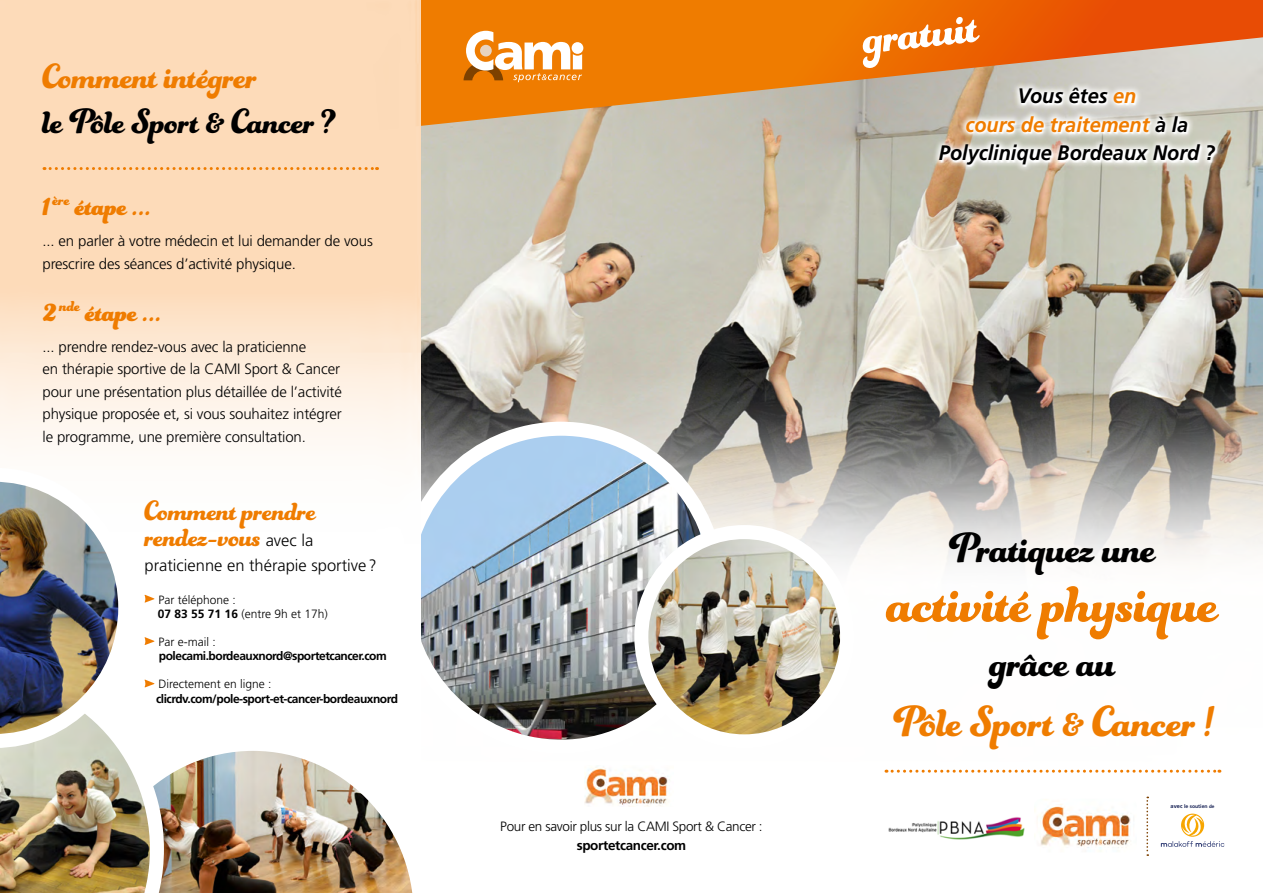
<style>
.page{position:relative;width:1263px;height:893px;background:#fff}
.page>*{position:absolute;margin:0;border:0;box-sizing:border-box;transform-origin:0 0}
.t1{font:61.5px "Funkydori";color:#ef7c00}
.t2{font:52.5px "Funkydori";color:#fff}
.t3{font:46.5px "Funkydori";color:#ef7c00}
.t4{font:45px "Funkydori";color:#000}
.t5{font:37.5px/45px "Funkydori";color:#000}
.t6{font:30px/25.5px "Funkydori";color:#ef7c00}
.t7{font:700 30px "Funkydori";letter-spacing:-.01em;color:#ef7c00}
.t8{font:italic 700 21px/28.5px "Frutiger";color:#000;text-align:center;scale:.95 1}
.t9{font:300 16.5px "Frutiger";color:#000}
.t10{font:300 15px/22.5px "Frutiger";letter-spacing:-.01em;color:#000}
.t11{font:300 13.5px "Frutiger";letter-spacing:-.025em;color:#000}
.t12{font:700 13.5px "Frutiger";letter-spacing:-.025em;color:#000}
.t13{font:700 12px "Frutiger";letter-spacing:-.04em;color:#000}
.t14{font:300 12px/14.4px "Frutiger";color:#000}
.t15{font:700 5.1px "Frutiger";color:#121d51}
.s1{color:#ef7c00}
.s2{font-size:30px}
.s3{font-family:"Frutiger";font-weight:300;font-size:16.5px;color:#000}
.s4{font-weight:700}
.s5{font-size:34.5px}
.s6{font-size:5.55px}
.s7{font-size:4.65px}
</style>
<div class="page">
<img style="left:421px;top:130px;width:842px;height:707px">
<img style="left:421px;top:429px;width:282px;height:313px">
<div style="left:398px;top:422px;width:326px;height:332px;border:14px solid #fff;border-radius:50%"></div>
<div style="left:0;top:0;width:421px;height:893px;background:#fff"></div>
<img style="left:641px;top:532px;width:201px;height:209px">
<div style="left:634px;top:525px;width:220px;height:223px;border:14px solid #fff;border-radius:50%"></div>
<svg style="left:421px;top:0;width:842px;height:130px;background:#e18837"></svg>
<svg style="left:0;top:0;width:421px;height:449px;background:#fde1c5"></svg>
<img style="left:164px;top:739px;width:261px;height:154px">
<svg style="left:886px;top:770px;width:334px;height:3px"></svg>
<svg style="left:44px;top:167px;width:334px;height:3px"></svg>
<img style="left:0;top:481px;width:164px;height:412px">
<svg style="left:932px;top:81px;width:291px;height:91px"></svg>
<div style="left:572px;top:42px;width:11px;height:12px;background:#fff;border-radius:50%"></div>
<svg style="left:463px;top:31px;width:119px;height:51px"></svg>
<img style="left:585px;top:766px;width:88px;height:41px">
<img style="left:1034px;top:799px;width:102px;height:50px">
<div style="left:884px;top:790px;width:145px;height:76px;background:#fff;border-radius:11px"></div>
<img style="left:888px;top:817px;width:137px;height:23px">
<div style="left:1156px;top:796px;width:73px;height:66px;background:#fff;border-radius:9px"></div>
<svg style="left:1161px;top:814px;width:63px;height:33px"></svg>
<svg style="left:1146px;top:797px;width:2px;height:59px"></svg>
<h3 class="t5" style="left:43px;top:53px;width:295px"><span class="s1">Comment intégrer<br></span>le Pôle Sport <span class="s2">&amp;</span> Cancer ?</h3>
<h3 class="t7" style="left:43px;top:187px;width:110px">1 <sup>ère</sup> étape ...</h3>
<p class="t10" style="left:43px;top:230px;width:332px">... en parler à votre médecin et lui demander de vous prescrire des séances d’activité physique.</p>
<h3 class="t7" style="left:43px;top:293px;width:121px">2 <sup>nde</sup> étape ...</h3>
<p class="t10" style="left:43px;top:336px;width:301px">... prendre rendez-vous avec la praticienne<br>en thérapie sportive de la CAMI Sport &amp; Cancer pour une présentation plus détaillée de l’activité physique proposée et, si vous souhaitez intégrer le programme, une première consultation.</p>
<h3 class="t6" style="left:145px;top:497px;width:173px">Comment prendre rendez-vous <span class="s3">avec la</span></h3>
<p class="t9" style="left:145px;top:556px;width:234px">praticienne en thérapie sportive ?</p>
<p class="t14" style="left:158px;top:592px;width:171px">Par téléphone :<br><span class="s4">07 83 55 71 16</span> (entre 9h et 17h)</p>
<p class="t14" style="left:158px;top:635px;width:59px">Par e-mail :</p>
<p class="t13" style="left:159px;top:649px;width:229px">polecami.bordeauxnord@sportetcancer.com</p>
<p class="t14" style="left:158px;top:677px;width:115px">Directement en ligne :</p>
<p class="t13" style="left:156px;top:692px;width:244px">clicrdv.com/pole-sport-et-cancer-bordeauxnord</p>
<h2 class="t2" style="left:859px;top:5px;width:117px;rotate:-6deg">gratuit</h2>
<h3 class="t8" style="left:939px;top:82px;width:292px">Vous êtes <span class="s1">en<br>cours de traitement</span> à la<br>Polyclinique Bordeaux Nord ?</h3>
<p class="t11" style="left:500px;top:819px;width:264px">Pour en savoir plus sur la CAMI Sport &amp; Cancer :</p>
<p class="t12" style="left:577px;top:838px;width:111px">sportetcancer.com</p>
<h3 class="t4" style="left:949px;top:520px;width:208px">Pratiquez une</h3>
<h1 class="t1" style="left:887px;top:564px;width:333px">activité physique</h1>
<h3 class="t4" style="left:990px;top:634px;width:127px">grâce au</h3>
<h3 class="t3" style="left:893px;top:692px;width:320px">Pôle Sport <span class="s5">&amp;</span> Cancer !</h3>
<p class="t15" style="left:1170px;top:803px;width:45px"><span class="s6">avec</span> le soutien <span class="s7">de</span></p>
</div>
